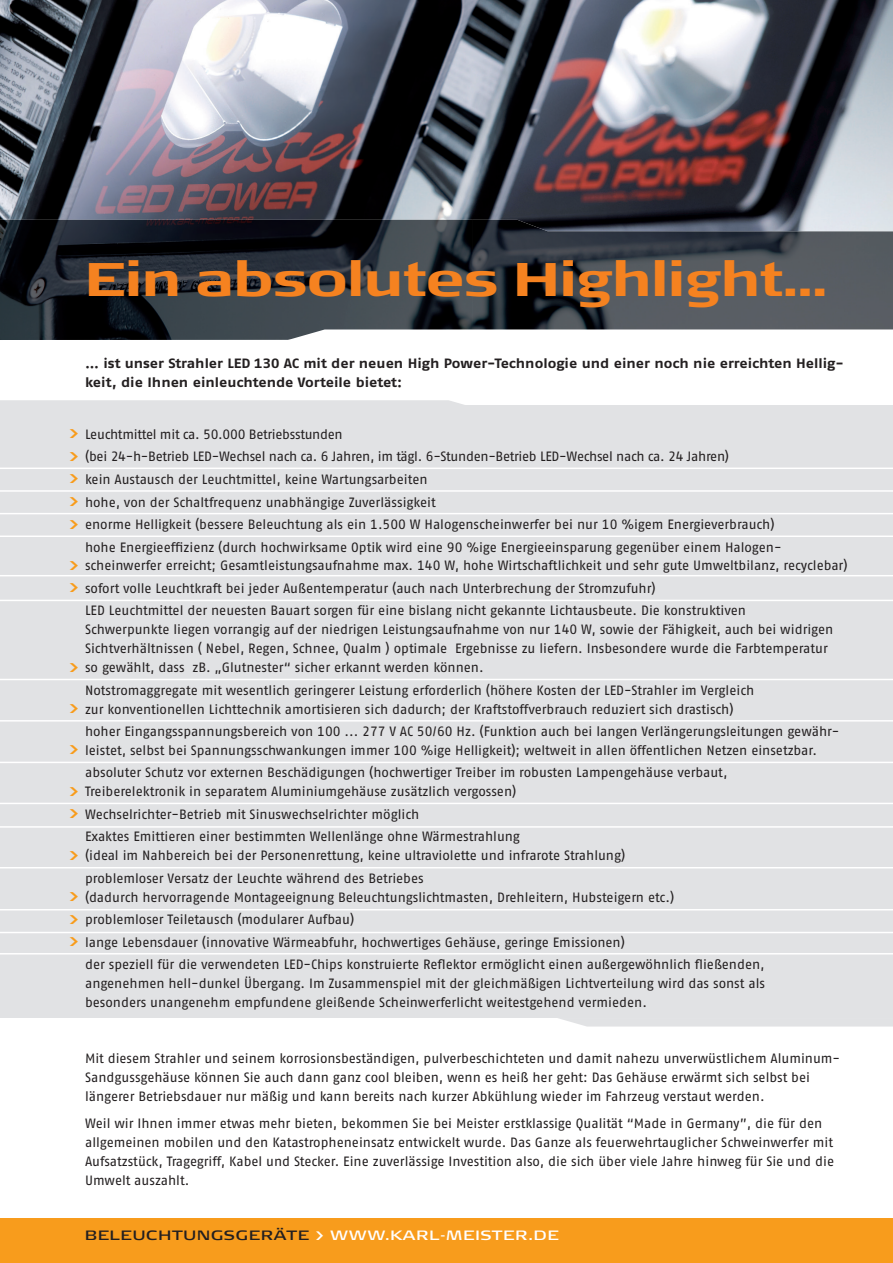
<style>
.page{position:relative;width:893px;height:1263px;background:#fff}
.page>*{position:absolute;margin:0;border:0;box-sizing:border-box;transform-origin:0 0}
.t1{font:700 47.1px "Signa Ext Column";color:#f58220}
.t2{font:13.5px/22.5px "Fago No Regular Tf";letter-spacing:-.005em;color:#231f20}
.t3{font:13.5px/18.9px "Fago Ex Bold Tf";color:#231f20}
.t4{font:13.5px "Signa Ext Column";letter-spacing:.065em;color:#fff}
.t5{font:700 13.5px/22.5px "Signa Ext";color:#f89c1c;text-align:justify}
.s1{color:#231f20}
</style>
<div class="page">
<div style="left:0;top:1218px;width:893px;height:45px;background:#f89c1c"></div>
<div style="left:0;top:405px;width:893px;height:613px;background:#e1e2e4"></div>
<hr style="left:0;top:468px;width:893px;height:1px;background:#fff">
<hr style="left:0;top:535px;width:893px;height:2px;background:#fff">
<hr style="left:0;top:490px;width:893px;height:2px;background:#fff">
<hr style="left:0;top:600px;width:893px;height:1px;background:#fff">
<hr style="left:0;top:679px;width:893px;height:1px;background:#fff">
<hr style="left:0;top:720px;width:893px;height:1px;background:#fff">
<hr style="left:0;top:762px;width:893px;height:1px;background:#fff">
<hr style="left:0;top:803px;width:893px;height:1px;background:#fff">
<hr style="left:0;top:826px;width:893px;height:2px;background:#fff">
<hr style="left:0;top:909px;width:893px;height:1px;background:#fff">
<hr style="left:0;top:932px;width:893px;height:1px;background:#fff">
<hr style="left:0;top:953px;width:893px;height:1px;background:#fff">
<hr style="left:0;top:867px;width:893px;height:1px;background:#fff">
<hr style="left:0;top:513px;width:893px;height:1px;background:#fff">
<hr style="left:0;top:575px;width:893px;height:1px;background:#fff">
<img style="left:0;top:0;width:893px;height:220px">
<img style="left:0;top:220px;width:472px;height:120px">
<img style="left:472px;top:220px;width:421px;height:109px">
<div style="left:0;top:400px;width:464px;height:5px;background:#e1e2e4"></div>
<svg style="left:273px;top:329px;width:620px;height:11px"></svg>
<div style="left:558px;top:1018px;width:335px;height:8px;background:#e1e2e4"></div>
<h1 class="t1" style="left:85px;top:251px;width:743px">Ein absolutes Highlight…</h1>
<p class="t3" style="left:85px;top:354px;width:760px">… ist unser Strahler LED 130 AC mit der neuen High Power-Technologie und einer noch nie erreichten Hellig&shy;keit, die Ihnen einleuchtende Vorteile bietet:</p>
<p class="t2" style="left:85px;top:423px;width:698px">Leuchtmittel mit ca. 50.000 Betriebsstunden<br>(bei 24-h-Betrieb LED-Wechsel nach ca. 6 Jahren, im tägl. 6-Stunden-Betrieb LED-Wechsel nach ca. 24 Jahren)<br>kein Austausch der Leuchtmittel, keine Wartungsarbeiten<br>hohe, von der Schaltfrequenz unabhängige Zuverlässigkeit<br>enorme Helligkeit (bessere Beleuchtung als ein 1.500 W Halogenscheinwerfer bei nur 10 %igem Energieverbrauch) hohe Energieeffizienz (durch hochwirksame Optik wird eine 90 %ige Energieeinsparung gegenüber einem Halogen-</p>
<p class="t2" style="left:85px;top:554px;width:764px">scheinwerfer erreicht; Gesamtleistungsaufnahme max. 140 W, hohe Wirtschaftlichkeit und sehr gute Umweltbilanz, recyclebar) sofort volle Leuchtkraft bei jeder Außentemperatur (auch nach Unterbrechung der Stromzufuhr)<br>LED Leuchtmittel der neuesten Bauart sorgen für eine bislang nicht gekannte Lichtausbeute. Die konstruktiven</p>
<p class="t2" style="left:85px;top:620px;width:750px;line-height:18.9px">Schwerpunkte liegen vorrangig auf der niedrigen Leistungsaufnahme von nur 140 W, sowie der Fähigkeit, auch bei widrigen<br>Sichtverhältnissen ( Nebel, Regen, Schnee, Qualm ) optimale Ergebnisse zu liefern. Insbesondere wurde die Farbtemperatur so gewählt, dass zB. „Glutnester“ sicher erkannt werden können.</p>
<p class="t2" style="left:85px;top:680px;width:671px;line-height:18.9px">Notstromaggregate mit wesentlich geringerer Leistung erforderlich (höhere Kosten der LED-Strahler im Vergleich zur konventionellen Lichttechnik amortisieren sich dadurch; der Kraftstoffverbrauch reduziert sich drastisch)</p>
<p class="t2" style="left:85px;top:722px;width:756px;line-height:18.9px">hoher Eingangsspannungsbereich von 100 ... 277 V AC 50/60 Hz. (Funktion auch bei langen Verlängerungsleitungen gewähr&shy;leistet, selbst bei Spannungsschwankungen immer 100 %ige Helligkeit); weltweit in allen öffentlichen Netzen einsetzbar.</p>
<p class="t2" style="left:85px;top:763px;width:644px;line-height:18.9px">absoluter Schutz vor externen Beschädigungen (hochwertiger Treiber im robusten Lampengehäuse verbaut,<br>Treiberelektronik in separatem Aluminiumgehäuse zusätzlich vergossen)</p>
<p class="t2" style="left:85px;top:803px;width:436px">Wechselrichter-Betrieb mit Sinuswechselrichter möglich<br>Exaktes Emittieren einer bestimmten Wellenlänge ohne Wärmestrahlung</p>
<p class="t2" style="left:85px;top:844px;width:542px">(ideal im Nahbereich bei der Personenrettung, keine ultraviolette und infrarote Strahlung) problemloser Versatz der Leuchte während des Betriebes</p>
<p class="t2" style="left:85px;top:886px;width:681px">(dadurch hervorragende Montageeignung Beleuchtungslichtmasten, Drehleitern, Hubsteigern etc.)<br>problemloser Teiletausch (modularer Aufbau)<br>lange Lebensdauer (innovative Wärmeabfuhr, hochwertiges Gehäuse, geringe Emissionen)<br>der speziell für die verwendeten LED-Chips konstruierte Reflektor ermöglicht einen außergewöhnlich fließenden,</p>
<p class="t2" style="left:85px;top:974px;width:681px;line-height:18.9px">angenehmen hell-dunkel Übergang. Im Zusammenspiel mit der gleichmäßigen Lichtverteilung wird das sonst als besonders unangenehm empfundene gleißende Scheinwerferlicht weitestgehend vermieden.</p>
<p class="t5" style="left:69px;top:423px;width:11px">&gt; &gt; &gt; &gt; &gt;</p>
<p class="t5" style="left:69px;top:554px;width:11px">&gt; &gt;</p>
<p class="t5" style="left:69px;top:656px;width:11px">&gt;</p>
<p class="t5" style="left:69px;top:697px;width:11px">&gt;</p>
<p class="t5" style="left:69px;top:739px;width:11px">&gt;</p>
<p class="t5" style="left:69px;top:780px;width:11px">&gt; &gt;</p>
<p class="t5" style="left:69px;top:844px;width:11px">&gt;</p>
<p class="t5" style="left:69px;top:885px;width:11px">&gt; &gt; &gt;</p>
<p class="t2" style="left:85px;top:1049px;width:757px;line-height:18.9px">Mit diesem Strahler und seinem korrosionsbeständigen, pulverbeschichteten und damit nahezu unverwüstlichem Aluminum-<br>Sandgussgehäuse können Sie auch dann ganz cool bleiben, wenn es heiß her geht: Das Gehäuse erwärmt sich selbst bei längerer Betriebsdauer nur mäßig und kann bereits nach kurzer Abkühlung wieder im Fahrzeug verstaut werden.</p>
<p class="t2" style="left:85px;top:1114px;width:750px;line-height:18.9px">Weil wir Ihnen immer etwas mehr bieten, bekommen Sie bei Meister erstklassige Qualität “Made in Germany”, die für den allgemeinen mobilen und den Katastropheneinsatz entwickelt wurde. Das Ganze als feuerwehrtauglicher Schweinwerfer mit Aufsatzstück, Tragegriff, Kabel und Stecker. Eine zuverlässige Investition also, die sich über viele Jahre hinweg für Sie und die Umwelt auszahlt.</p>
<p class="t4" style="left:85px;top:1227px;width:475px"><span class="s1">BELEUCHTUNGSGERÄTE</span> &gt; WWW.KARL-MEISTER.DE</p>
</div>
